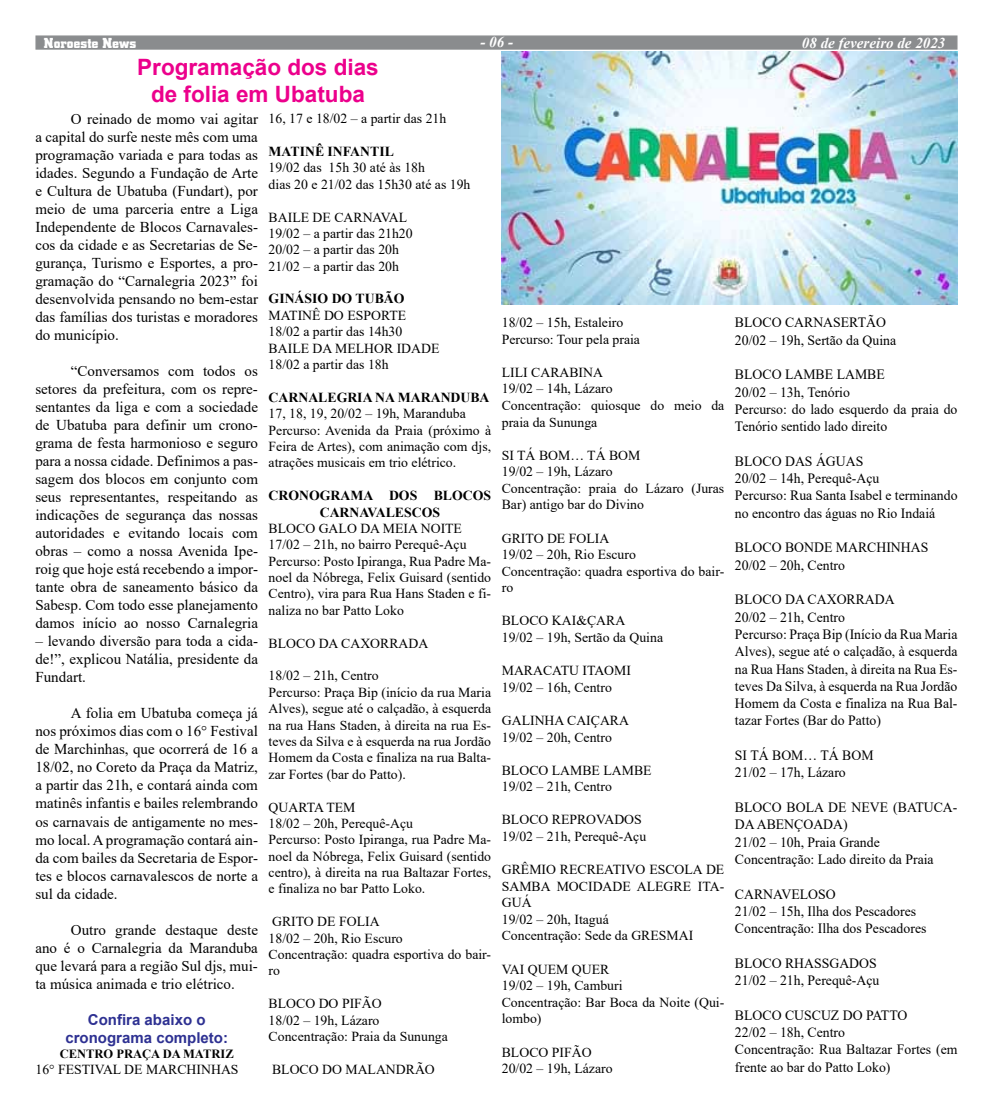
<style>
.page{position:relative;width:993px;height:1117px;background:#fff}
.page>*{position:absolute;margin:0;border:0;box-sizing:border-box;transform-origin:0 0}
.t1{font:700 22.5px/27px "Arial";color:#ec008c;text-align:center}
.t2{font:15px/18px "Times New Roman";color:#000;text-align:justify}
.t3{font:700 15px/18px "Arial";color:#2e3192;text-align:center}
.t4{font:italic 700 15px "Times New Roman";color:#fff}
.t5{font:700 15px "City D";letter-spacing:.005em;color:#fff}
.t6{font:14.12px/17.2px "Times New Roman";color:#000}
.t7{font:13.75px/16.4px "Times New Roman";color:#000}
.t8{font:700 13.75px/16.4px "Times New Roman";color:#000;text-align:center}
.t9{font:700 12.5px "Times New Roman";color:#000}
</style>
<div class="page">
<div style="left:35px;top:35px;width:922px;height:15px;background:#8a8c8e;border:1px solid #8a8c8e"></div>
<img style="left:501px;top:52px;width:456px;height:252px">
<p class="t5" style="left:44px;top:35px;width:94px">Noroeste News</p>
<p class="t4" style="left:480px;top:31px;width:34px">- 06 -</p>
<p class="t4" style="left:801px;top:33px;width:145px">08 de fevereiro de 2023</p>
<h1 class="t1" style="left:137px;top:54px;width:243px">Programação dos dias de folia em Ubatuba</h1>
<p class="t2" style="left:35px;top:109px;width:224px;text-indent:35px">O reinado de momo vai agitar a capital do surfe neste mês com uma programação variada e para todas as idades. Segundo a Fundação de Arte e Cultura de Ubatuba (Fundart), por meio de uma parceria entre a Liga Independente de Blocos Carnavales&shy;cos da cidade e as Secretarias de Se&shy;gurança, Turismo e Esportes, a pro&shy;gramação do “Carnalegria 2023” foi desenvolvida pensando no bem-estar das famílias dos turistas e moradores do município.</p>
<p class="t2" style="left:35px;top:361px;width:224px;text-indent:35px">“Conversamos com todos os setores da prefeitura, com os repre&shy;sentantes da liga e com a sociedade de Ubatuba para definir um crono&shy;grama de festa harmonioso e seguro para a nossa cidade. Definimos a pas&shy;sagem dos blocos em conjunto com seus representantes, respeitando as indicações de segurança das nossas autoridades e evitando locais com obras – como a nossa Avenida Ipe&shy;roig que hoje está recebendo a impor&shy;tante obra de saneamento básico da Sabesp. Com todo esse planejamento damos início ao nosso Carnalegria</p>
<p class="t2" style="left:35px;top:631px;width:224px">– levando diversão para toda a cida&shy;de!”, explicou Natália, presidente da Fundart.</p>
<p class="t2" style="left:35px;top:703px;width:224px;text-indent:35px">A folia em Ubatuba começa já nos próximos dias com o 16° Festival de Marchinhas, que ocorrerá de 16 a 18/02, no Coreto da Praça da Matriz, a partir das 21h, e contará ainda com matinês infantis e bailes relembrando os carnavais de antigamente no mes&shy;mo local. A programação contará ain&shy;da com bailes da Secretaria de Espor&shy;tes e blocos carnavalescos de norte a sul da cidade.</p>
<p class="t2" style="left:35px;top:919px;width:224px;text-indent:35px">Outro grande destaque deste ano é o Carnalegria da Maranduba que levará para a região Sul djs, mui&shy;ta música animada e trio elétrico.</p>
<p class="t3" style="left:65px;top:1010px;width:164px">Confira abaixo o cronograma completo:</p>
<p class="t9" style="left:60px;top:1044px;width:175px">CENTRO PRAÇA DA MATRIZ</p>
<p class="t7" style="left:35px;top:1060px;width:204px">16° FESTIVAL DE MARCHINHAS</p>
<p class="t7" style="left:268px;top:110px;width:179px">16, 17 e 18/02 – a partir das 21h</p>
<p class="t8" style="left:268px;top:143px;width:127px">MATINÊ INFANTIL</p>
<p class="t7" style="left:268px;top:159px;width:203px">19/02 das 15h 30 até às 18h<br>dias 20 e 21/02 das 15h30 até as 19h</p>
<p class="t7" style="left:268px;top:208px;width:145px">BAILE DE CARNAVAL<br>19/02 – a partir das 21h20<br>20/02 – a partir das 20h<br>21/02 – a partir das 20h</p>
<p class="t8" style="left:268px;top:290px;width:137px">GINÁSIO DO TUBÃO</p>
<p class="t7" style="left:268px;top:306px;width:172px">MATINÊ DO ESPORTE<br>18/02 a partir das 14h30<br>BAILE DA MELHOR IDADE<br>18/02 a partir das 18h</p>
<p class="t8" style="left:268px;top:388px;width:222px">CARNALEGRIA NA MARANDUBA</p>
<p class="t7" style="left:268px;top:405px;width:224px">17, 18, 19, 20/02 – 19h, Maranduba Percurso: Avenida da Praia (próximo à Feira de Artes), com animação com djs, atrações musicais em trio elétrico.</p>
<p class="t8" style="left:268px;top:487px;width:224px">CRONOGRAMA DOS BLOCOS<br>CARNAVALESCOS</p>
<p class="t7" style="left:268px;top:519px;width:224px">BLOCO GALO DA MEIA NOITE 17/02 – 21h, no bairro Perequê-Açu Percurso: Posto Ipiranga, Rua Padre Ma&shy;noel da Nóbrega, Felix Guisard (sentido Centro), vira para Rua Hans Staden e fi&shy;naliza no bar Patto Loko</p>
<p class="t7" style="left:268px;top:634px;width:161px">BLOCO DA CAXORRADA</p>
<p class="t7" style="left:268px;top:667px;width:224px">18/02 – 21h, Centro<br>Percurso: Praça Bip (início da rua Maria Alves), segue até o calçadão, à esquerda na rua Hans Staden, à direita na rua Es&shy;teves da Silva e à esquerda na rua Jordão Homem da Costa e finaliza na rua Balta&shy;zar Fortes (bar do Patto).</p>
<p class="t7" style="left:268px;top:798px;width:224px">QUARTA TEM<br>18/02 – 20h, Perequê-Açu<br>Percurso: Posto Ipiranga, rua Padre Ma&shy;noel da Nóbrega, Felix Guisard (sentido centro), à direita na rua Baltazar Fortes, e finaliza no bar Patto Loko.</p>
<p class="t7" style="left:268px;top:912px;width:224px">GRITO DE FOLIA<br>18/02 – 20h, Rio Escuro<br>Concentração: quadra esportiva do bair&shy;ro</p>
<p class="t7" style="left:268px;top:994px;width:181px">BLOCO DO PIFÃO<br>18/02 – 19h, Lázaro<br>Concentração: Praia da Sununga</p>
<p class="t7" style="left:272px;top:1060px;width:164px">BLOCO DO MALANDRÃO</p>
<p class="t6" style="left:734px;top:313px;width:163px">BLOCO CARNASERTÃO<br>20/02 – 19h, Sertão da Quina</p>
<p class="t6" style="left:734px;top:365px;width:224px">BLOCO LAMBE LAMBE<br>20/02 – 13h, Tenório<br>Percurso: do lado esquerdo da praia do<br>Tenório sentido lado direito</p>
<p class="t6" style="left:734px;top:452px;width:224px">BLOCO DAS ÁGUAS<br>20/02 – 14h, Perequê-Açu<br>Percurso: Rua Santa Isabel e terminando no encontro das águas no Rio Indaiá</p>
<p class="t6" style="left:734px;top:538px;width:195px">BLOCO BONDE MARCHINHAS<br>20/02 – 20h, Centro</p>
<p class="t6" style="left:734px;top:590px;width:224px">BLOCO DA CAXORRADA<br>20/02 – 21h, Centro<br>Percurso: Praça Bip (Início da Rua Maria<br>Alves), segue até o calçadão, à esquerda na Rua Hans Staden, à direita na Rua Es&shy;teves Da Silva, à esquerda na Rua Jordão<br>Homem da Costa e finaliza na Rua Bal&shy;tazar Fortes (Bar do Patto)</p>
<p class="t6" style="left:734px;top:746px;width:140px">SI TÁ BOM… TÁ BOM<br>21/02 – 17h, Lázaro</p>
<p class="t6" style="left:734px;top:798px;width:224px">BLOCO BOLA DE NEVE (BATUCA-<br>DA ABENÇOADA)<br>21/02 – 10h, Praia Grande<br>Concentração: Lado direito da Praia</p>
<p class="t6" style="left:734px;top:884px;width:193px">CARNAVELOSO<br>21/02 – 15h, Ilha dos Pescadores<br>Concentração: Ilha dos Pescadores</p>
<p class="t6" style="left:734px;top:953px;width:146px">BLOCO RHASSGADOS<br>21/02 – 21h, Perequê-Açu</p>
<p class="t6" style="left:734px;top:1005px;width:224px">BLOCO CUSCUZ DO PATTO<br>22/02 – 18h, Centro<br>Concentração: Rua Baltazar Fortes (em frente ao bar do Patto Loko)</p>
<p class="t7" style="left:501px;top:313px;width:140px">18/02 – 15h, Estaleiro<br>Percurso: Tour pela praia</p>
<p class="t7" style="left:501px;top:363px;width:224px">LILI CARABINA<br>19/02 – 14h, Lázaro<br>Concentração: quiosque do meio da praia da Sununga</p>
<p class="t7" style="left:501px;top:446px;width:224px">SI TÁ BOM… TÁ BOM<br>19/02 – 19h, Lázaro<br>Concentração: praia do Lázaro (Juras<br>Bar) antigo bar do Divino</p>
<p class="t7" style="left:501px;top:529px;width:224px">GRITO DE FOLIA<br>19/02 – 20h, Rio Escuro<br>Concentração: quadra esportiva do bair&shy;ro</p>
<p class="t7" style="left:501px;top:612px;width:163px">BLOCO KAI&amp;ÇARA<br>19/02 – 19h, Sertão da Quina</p>
<p class="t7" style="left:501px;top:661px;width:131px">MARACATU ITAOMI<br>19/02 – 16h, Centro</p>
<p class="t7" style="left:501px;top:711px;width:129px">GALINHA CAIÇARA<br>19/02 – 20h, Centro</p>
<p class="t7" style="left:501px;top:761px;width:151px">BLOCO LAMBE LAMBE<br>19/02 – 21h, Centro</p>
<p class="t7" style="left:501px;top:810px;width:146px">BLOCO REPROVADOS<br>19/02 – 21h, Perequê-Açu</p>
<p class="t7" style="left:501px;top:860px;width:224px">GRÊMIO RECREATIVO ESCOLA DE<br>SAMBA MOCIDADE ALEGRE ITA-<br>GUÁ<br>19/02 – 20h, Itaguá<br>Concentração: Sede da GRESMAI</p>
<p class="t7" style="left:501px;top:960px;width:224px">VAI QUEM QUER<br>19/02 – 19h, Camburi<br>Concentração: Bar Boca da Noite (Qui&shy;lombo)</p>
<p class="t7" style="left:501px;top:1042px;width:112px">BLOCO PIFÃO<br>20/02 – 19h, Lázaro</p>
</div>
